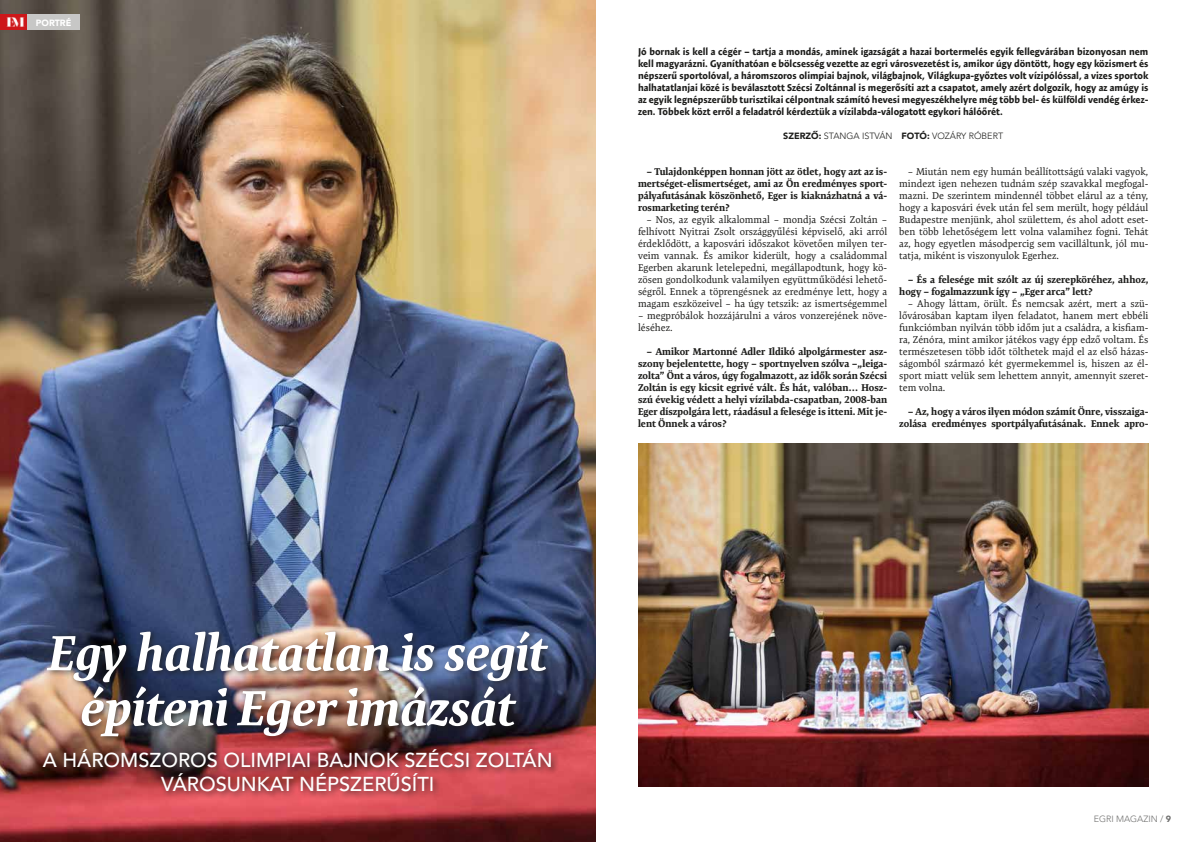
<style>
.page{position:relative;width:1191px;height:842px;background:#fff}
.page>*{position:absolute;margin:0;border:0;box-sizing:border-box;transform-origin:0 0}
.t1{font:italic 700 50px/55px "Expo Serif Pro";color:#fff;text-align:center}
.t2{font:500 20px/24px "Avenir LT Pro";color:#fff;text-align:center}
.t3{font:10px/12px "Expo Serif Pro";color:#1d1d1b;text-align:justify}
.t4{font:700 10px/12px "Expo Serif Pro";color:#1d1d1b;text-align:justify}
.t5{font:700 10px/12px "Expo Sans Pro";color:#1d1d1b;text-align:justify}
.t6{font:300 9px "Avenir LT Pro";color:#1d1d1b}
.t7{font:300 9px "Avenir LT Pro";color:#70706f}
.t8{font:900 9px "Avenir LT Pro";color:#fff}
.s1{font-weight:900}
</style>
<div class="page">
<img style="left:0;top:0;width:595px;height:842px">
<div style="left:0;top:14px;width:28px;height:16px;background:#cd171a"></div>
<img style="left:6px;top:17px;width:19px;height:10px">
<div style="left:28px;top:14px;width:52px;height:16px;background:#c7c7c6"></div>
<div style="left:40px;top:627px;width:519px;height:172px;background:#1d1d1b;opacity:.75"></div>
<img style="left:638px;top:443px;width:510px;height:344px">
<p class="t8" style="left:36px;top:17px;width:37px">PORTRÉ</p>
<h1 class="t1" style="left:49px;top:626px;width:499px">Egy halhatatlan is segít építeni Eger imázsát</h1>
<h2 class="t2" style="left:43px;top:748px;width:511px">A HÁROMSZOROS OLIMPIAI BAJNOK SZÉCSI ZOLTÁN<br>VÁROSUNKAT NÉPSZERŰSÍTI</h2>
<p class="t5" style="left:638px;top:45px;width:512px">Jó bornak is kell a cégér – tartja a mondás, aminek igazságát a hazai bortermelés egyik fellegvárában bizonyosan nem kell magyarázni. Gyaníthatóan e bölcsesség vezette az egri városvezetést is, amikor úgy döntött, hogy egy közismert és népszerű sportolóval, a háromszoros olimpiai bajnok, világbajnok, Világkupa-győztes volt vízipólóssal, a vizes sportok halhatatlanjai közé is beválasztott Szécsi Zoltánnal is megerősíti azt a csapatot, amely azért dolgozik, hogy az amúgy is az egyik legnépszerűbb turisztikai célpontnak számító hevesi megyeszékhelyre még több bel- és külföldi vendég érkez&shy;zen. Többek közt erről a feladatról kérdeztük a vízilabda-válogatott egykori hálóőrét.</p>
<p class="t6" style="left:783px;top:130px;width:221px"><span class="s1">SZERZŐ:</span> STANGA ISTVÁN <span class="s1">FOTÓ:</span> VOZÁRY RÓBERT</p>
<p class="t3" style="left:899px;top:165px;width:251px;text-indent:8px">– Miután nem egy humán beállítottságú valaki vagyok, mindezt igen nehezen tudnám szép szavakkal megfogal&shy;mazni. De szerintem mindennél többet elárul az a tény, hogy a kaposvári évek után fel sem merült, hogy például Budapestre menjünk, ahol születtem, és ahol adott eset&shy;ben több lehetőségem lett volna valamihez fogni. Tehát az, hogy egyetlen másodpercig sem vacilláltunk, jól mu&shy;tatja, miként is viszonyulok Egerhez.</p>
<p class="t4" style="left:899px;top:273px;width:251px;text-indent:8px">– És a felesége mit szólt az új szerepköréhez, ahhoz, hogy – fogalmazzunk így – „Eger arca” lett?</p>
<p class="t3" style="left:899px;top:297px;width:251px;text-indent:8px">– Ahogy láttam, örült. És nemcsak azért, mert a szü&shy;lővárosában kaptam ilyen feladatot, hanem mert ebbéli funkciómban nyilván több időm jut a családra, a kisfiam&shy;ra, Zénóra, mint amikor játékos vagy épp edző voltam. És természetesen több időt tölthetek majd el az első házas&shy;ságomból származó két gyermekemmel is, hiszen az él&shy;sport miatt velük sem lehettem annyit, amennyit szeret&shy;tem volna.</p>
<p class="t4" style="left:899px;top:405px;width:251px;text-align:right">– Az, hogy a város ilyen módon számít Önre, visszaiga&shy;zolása eredményes sportpályafutásának. Ennek apro-</p>
<p class="t4" style="left:638px;top:165px;width:251px;text-indent:8px">– Tulajdonképpen honnan jött az ötlet, hogy azt az is&shy;mertséget-elismertséget, ami az Ön eredményes sport&shy;pályafutásának köszönhető, Eger is kiaknázhatná a vá&shy;rosmarketing terén?</p>
<p class="t3" style="left:638px;top:213px;width:251px;text-indent:8px">– Nos, az egyik alkalommal – mondja Szécsi Zoltán – felhívott Nyitrai Zsolt országgyűlési képviselő, aki arról érdeklődött, a kaposvári időszakot követően milyen ter&shy;veim vannak. És amikor kiderült, hogy a családommal Egerben akarunk letelepedni, megállapodtunk, hogy kö&shy;zösen gondolkodunk valamilyen együttműködési lehető&shy;ségről. Ennek a töprengésnek az eredménye lett, hogy a magam eszközeivel – ha úgy tetszik: az ismertségemmel</p>
<p class="t3" style="left:638px;top:309px;width:251px">– megpróbálok hozzájárulni a város vonzerejének növe&shy;léséhez.</p>
<p class="t4" style="left:638px;top:345px;width:251px;text-indent:8px">– Amikor Martonné Adler Ildikó alpolgármester as - szony bejelentette, hogy – sportnyelven szólva –„leiga&shy;zolta” Önt a város, úgy fogalmazott, az idők során Szécsi Zoltán is egy kicsit egrivé vált. És hát, valóban… Hos - szú évekig védett a helyi vízilabda-csapatban, 2008-ban Eger díszpolgára lett, ráadásul a felesége is itteni. Mit je&shy;lent Önnek a város?</p>
<p class="t7" style="left:1093px;top:814px;width:79px">EGRI MAGAZIN / <span class="s1">9</span></p>
</div>
